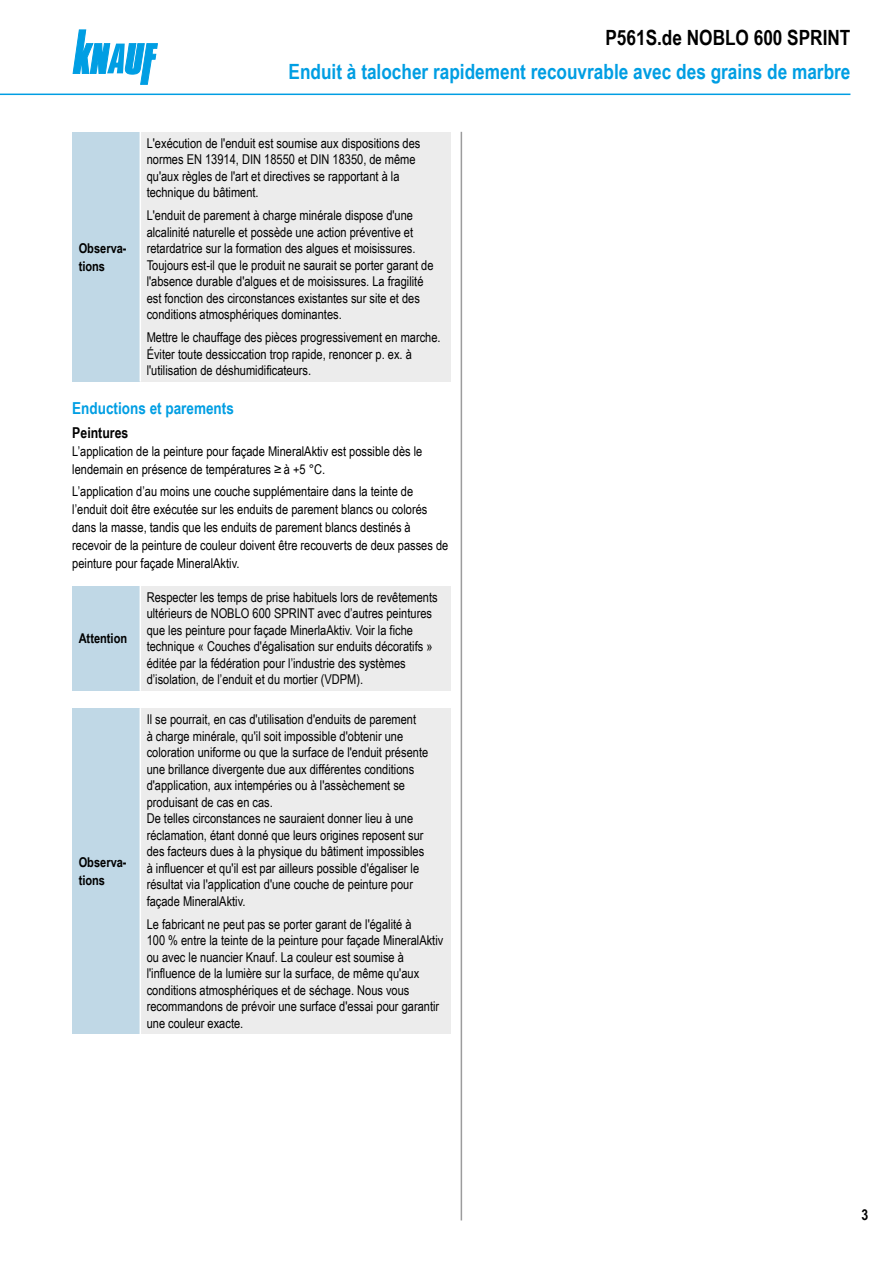
<style>
.page{position:relative;width:893px;height:1263px;background:#fff}
.page>*{position:absolute;margin:0;border:0;box-sizing:border-box;transform-origin:0 0}
.t1{font:700 21px "Arial Narrow";color:#009ee3}
.t2{font:700 21px "Arial Narrow";color:#000}
.Ue3_11cyan_TB{font:700 16.5px "Arial Narrow";color:#009ee3}
.Ue4_10schwarz_TB{font:700 15px "Arial Narrow";color:#000}
.Hinweis_Text_TB{font:13.5px/16.5px "Arial Narrow";color:#000}
.Hinweis_Text_Abs_o_TB{font:13.5px/16.5px "Arial Narrow";color:#000}
.Text_Abs_o_TB{font:13.5px/18px "Arial Narrow";color:#000}
.Text_TB{font:13.5px/18px "Arial Narrow";color:#000}
.Hinweis_TB{font:700 13.5px/18px "Arial Narrow";color:#000}
</style>
<div class="page">
<svg style="left:73px;top:30px;width:84px;height:54px"></svg>
<hr style="left:0;top:94px;width:850px;height:1px;background:#009ee3">
<hr style="left:461px;top:132px;width:1px;height:1088px;background:#9c9c9d">
<div style="left:72px;top:132px;width:68px;height:249px;background:#c0d8e6"></div>
<div style="left:140px;top:132px;width:311px;height:249px;background:#ececec"></div>
<hr style="left:140px;top:132px;width:1px;height:249px;background:#fff">
<div style="left:72px;top:586px;width:68px;height:105px;background:#c0d8e6"></div>
<div style="left:140px;top:586px;width:311px;height:105px;background:#ececec"></div>
<hr style="left:140px;top:586px;width:1px;height:105px;background:#fff">
<div style="left:72px;top:708px;width:68px;height:326px;background:#c0d8e6"></div>
<div style="left:140px;top:708px;width:311px;height:326px;background:#ececec"></div>
<hr style="left:140px;top:708px;width:1px;height:326px;background:#fff">
<h1 class="t2" style="left:605px;top:22px;width:247px">P561S.de NOBLO 600 SPRINT</h1>
<h1 class="t1" style="left:289px;top:56px;width:563px">Enduit à talocher rapidement recouvrable avec des grains de marbre</h1>
<p class="Hinweis_Text_TB" style="left:147px;top:134px;width:275px">L'exécution de l'enduit est soumise aux dispositions des normes EN 13914, DIN 18550 et DIN 18350, de même qu'aux règles de l'art et directives se rapportant à la technique du bâtiment.</p>
<p class="Hinweis_Text_Abs_o_TB" style="left:147px;top:207px;width:288px">L'enduit de parement à charge minérale dispose d'une alcalinité naturelle et possède une action préventive et retardatrice sur la formation des algues et moisissures.<br>Toujours est-il que le produit ne saurait se porter garant de l'absence durable d'algues et de moisissures. La fragilité est fonction des circonstances existantes sur site et des conditions atmosphériques dominantes.</p>
<p class="Hinweis_Text_Abs_o_TB" style="left:147px;top:329px;width:295px">Mettre le chauffage des pièces progressivement en marche.<br>Éviter toute dessiccation trop rapide, renoncer p. ex. à l'utilisation de déshumidificateurs.</p>
<p class="Ue3_11cyan_TB" style="left:72px;top:396px;width:163px">Enductions et parements</p>
<p class="Ue4_10schwarz_TB" style="left:72px;top:421px;width:58px">Peintures</p>
<p class="Text_TB" style="left:72px;top:441px;width:352px">L’application de la peinture pour façade MineralAktiv est possible dès le lendemain en présence de températures ≥ à +5 °C.</p>
<p class="Text_Abs_o_TB" style="left:72px;top:482px;width:377px">L’application d’au moins une couche supplémentaire dans la teinte de l’enduit doit être exécutée sur les enduits de parement blancs ou colorés dans la masse, tandis que les enduits de parement blancs destinés à recevoir de la peinture de couleur doivent être recouverts de deux passes de peinture pour façade MineralAktiv.</p>
<p class="Hinweis_TB" style="left:79px;top:238px;width:49px">Observa&shy;tions</p>
<p class="Hinweis_TB" style="left:79px;top:629px;width:50px">Attention</p>
<p class="Hinweis_TB" style="left:79px;top:852px;width:49px">Observa&shy;tions</p>
<p class="Hinweis_Text_TB" style="left:147px;top:588px;width:293px">Respecter les temps de prise habituels lors de revêtements ultérieurs de NOBLO 600 SPRINT avec d’autres peintures que les peinture pour façade MinerlaAktiv. Voir la fiche technique « Couches d'égalisation sur enduits décoratifs » éditée par la fédération pour l’industrie des systèmes d’isolation, de l’enduit et du mortier (VDPM).</p>
<p class="Hinweis_Text_TB" style="left:147px;top:711px;width:283px">Il se pourrait, en cas d'utilisation d'enduits de parement<br>à charge minérale, qu'il soit impossible d'obtenir une coloration uniforme ou que la surface de l'enduit présente une brillance divergente due aux différentes conditions d'application, aux intempéries ou à l'assèchement se produisant de cas en cas.</p>
<p class="Hinweis_Text_TB" style="left:147px;top:810px;width:279px">De telles circonstances ne sauraient donner lieu à une réclamation, étant donné que leurs origines reposent sur des facteurs dues à la physique du bâtiment impossibles à influencer et qu'il est par ailleurs possible d'égaliser le résultat via l'application d'une couche de peinture pour façade MineralAktiv.</p>
<p class="Hinweis_Text_Abs_o_TB" style="left:147px;top:915px;width:298px">Le fabricant ne peut pas se porter garant de l'égalité à<br>100 % entre la teinte de la peinture pour façade MineralAktiv ou avec le nuancier Knauf. La couleur est soumise à l'influence de la lumière sur la surface, de même qu'aux conditions atmosphériques et de séchage. Nous vous recommandons de prévoir une surface d'essai pour garantir une couleur exacte.</p>
<p class="Ue4_10schwarz_TB" style="left:861px;top:1204px;width:8px">3</p>
</div>
